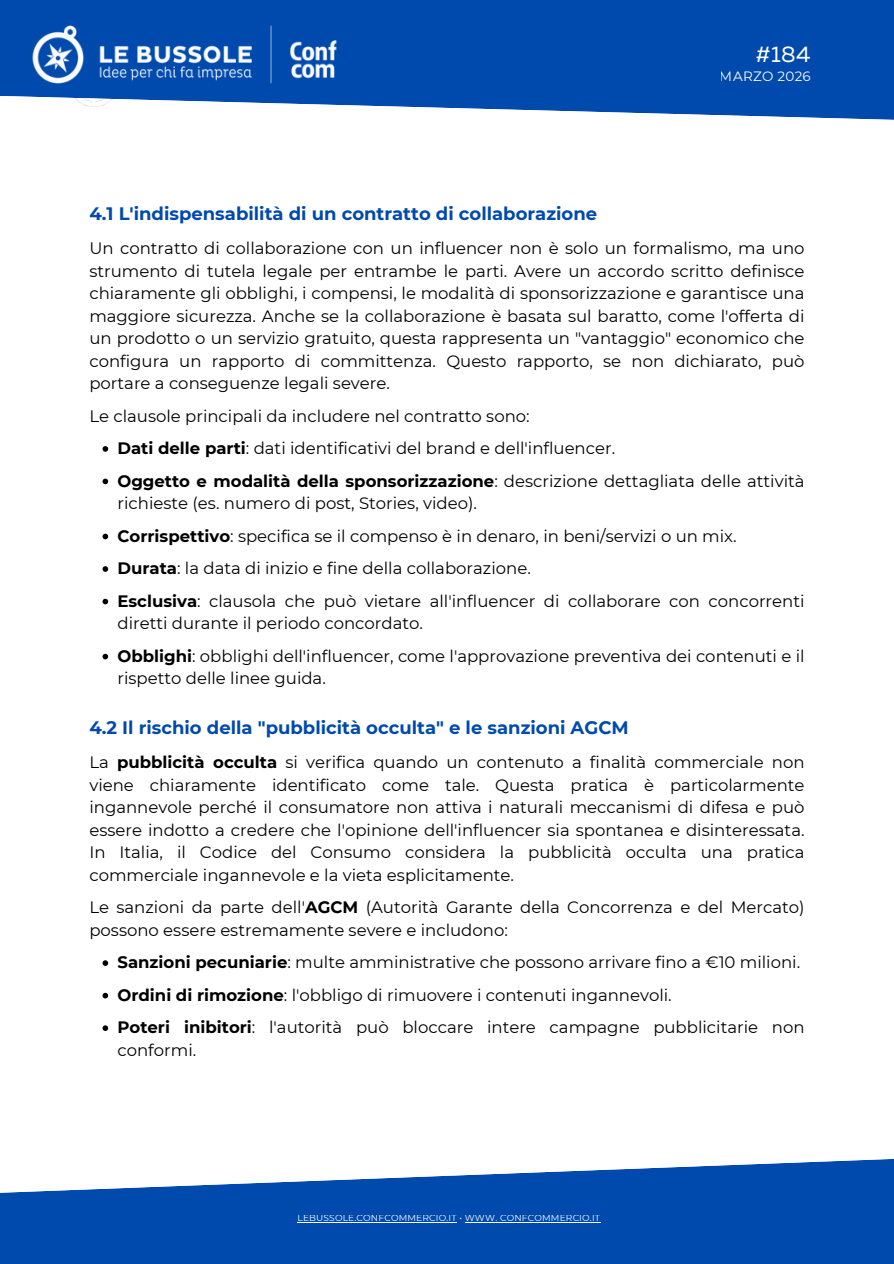
<style>
.page{position:relative;width:894px;height:1264px;background:#fff}
.page>*{position:absolute;margin:0;border:0;box-sizing:border-box;transform-origin:0 0}
.t1{font:22.5px "Muller";color:#fff}
.t2{font:22.2px "Muller";color:#fff}
.t3{font:700 18px "Montserrat";color:#004aad}
.t4{font:16.5px/22.5px "Montserrat";color:#000}
.t5{font:13.5px "Montserrat";letter-spacing:.02em;color:#fff}
.t6{font:9px "Montserrat";letter-spacing:.02em;color:#fff}
.s1{font-weight:700}
</style>
<div class="page">
<svg style="left:0;top:0;width:893px;height:120px;background:#2363b8"></svg>
<svg style="left:0;top:1159px;width:893px;height:104px;fill:#004aad"></svg>
<hr style="left:297px;top:1222px;width:159px;height:1px;background:#fff">
<hr style="left:464px;top:1222px;width:136px;height:1px;background:#fff">
<img style="left:13px;top:13px;width:343px;height:84px">
<svg style="left:102px;top:446px;width:6px;height:6px"></svg>
<svg style="left:102px;top:478px;width:6px;height:6px"></svg>
<svg style="left:102px;top:533px;width:6px;height:6px"></svg>
<svg style="left:102px;top:566px;width:6px;height:6px"></svg>
<svg style="left:102px;top:598px;width:6px;height:6px"></svg>
<svg style="left:102px;top:653px;width:6px;height:6px"></svg>
<svg style="left:102px;top:960px;width:6px;height:5px"></svg>
<svg style="left:102px;top:992px;width:6px;height:6px"></svg>
<svg style="left:102px;top:1025px;width:6px;height:5px"></svg>
<h1 class="t1" style="left:755px;top:45px;width:56px">#184</h1>
<p class="t5" style="left:719px;top:68px;width:92px">MARZO 2026</p>
<h2 class="t2" style="left:768px;top:63px;width:59px">#035</h2>
<p class="t3" style="left:89px;top:203px;width:509px">4.1 L'indispensabilità di un contratto di collaborazione</p>
<p class="t4" style="left:89px;top:237px;width:716px;text-align:justify">Un contratto di collaborazione con un influencer non è solo un formalismo, ma uno strumento di tutela legale per entrambe le parti. Avere un accordo scritto definisce chiaramente gli obblighi, i compensi, le modalità di sponsorizzazione e garantisce una maggiore sicurezza. Anche se la collaborazione è basata sul baratto, come l'offerta di un prodotto o un servizio gratuito, questa rappresenta un "vantaggio" economico che configura un rapporto di committenza. Questo rapporto, se non dichiarato, può portare a conseguenze legali severe.</p>
<p class="t4" style="left:117px;top:399px;width:688px;line-height:32.5px;text-indent:-28px">Le clausole principali da includere nel contratto sono:<br><span class="s1">Dati delle parti</span>: dati identificativi del brand e dell'influencer.<br><span class="s1">Oggetto e modalità della sponsorizzazione</span>: descrizione dettagliata delle attività</p>
<p class="t4" style="left:117px;top:487px;width:688px;line-height:32.5px">richieste (es. numero di post, Stories, video).<br><span class="s1">Corrispettivo</span>: specifica se il compenso è in denaro, in beni/servizi o un mix.<br><span class="s1">Durata</span>: la data di inizio e fine della collaborazione.<br><span class="s1">Esclusiva</span>: clausola che può vietare all'influencer di collaborare con concorrenti</p>
<p class="t4" style="left:117px;top:607px;width:688px;line-height:32.5px">diretti durante il periodo concordato.<br><span class="s1">Obblighi</span>: obblighi dell'influencer, come l'approvazione preventiva dei contenuti e il</p>
<p class="t4" style="left:117px;top:667px;width:210px">rispetto delle linee guida.</p>
<p class="t3" style="left:89px;top:717px;width:540px">4.2 Il rischio della "pubblicità occulta" e le sanzioni AGCM</p>
<p class="t4" style="left:89px;top:751px;width:716px;text-align:justify">La <span class="s1">pubblicità occulta</span> si verifica quando un contenuto a finalità commerciale non viene chiaramente identificato come tale. Questa pratica è particolarmente ingannevole perché il consumatore non attiva i naturali meccanismi di difesa e può essere indotto a credere che l'opinione dell'influencer sia spontanea e disinteressata.<br>In Italia, il Codice del Consumo considera la pubblicità occulta una pratica commerciale ingannevole e la vieta esplicitamente.</p>
<p class="t4" style="left:89px;top:896px;width:716px">Le sanzioni da parte dell'<span class="s1">AGCM</span> (Autorità Garante della Concorrenza e del Mercato) possono essere estremamente severe e includono:</p>
<p class="t4" style="left:117px;top:946px;width:688px;line-height:32.5px"><span class="s1">Sanzioni pecuniarie</span>: multe amministrative che possono arrivare fino a €10 milioni.<br><span class="s1">Ordini di rimozione</span>: l'obbligo di rimuovere i contenuti ingannevoli.<br><span class="s1">Poteri inibitori</span>: l'autorità può bloccare intere campagne pubblicitarie non</p>
<p class="t4" style="left:117px;top:1038px;width:80px">conformi.</p>
<p class="t6" style="left:297px;top:1212px;width:304px">LEBUSSOLE.CONFCOMMERCIO.IT • WWW. CONFCOMMERCIO.IT</p>
</div>
